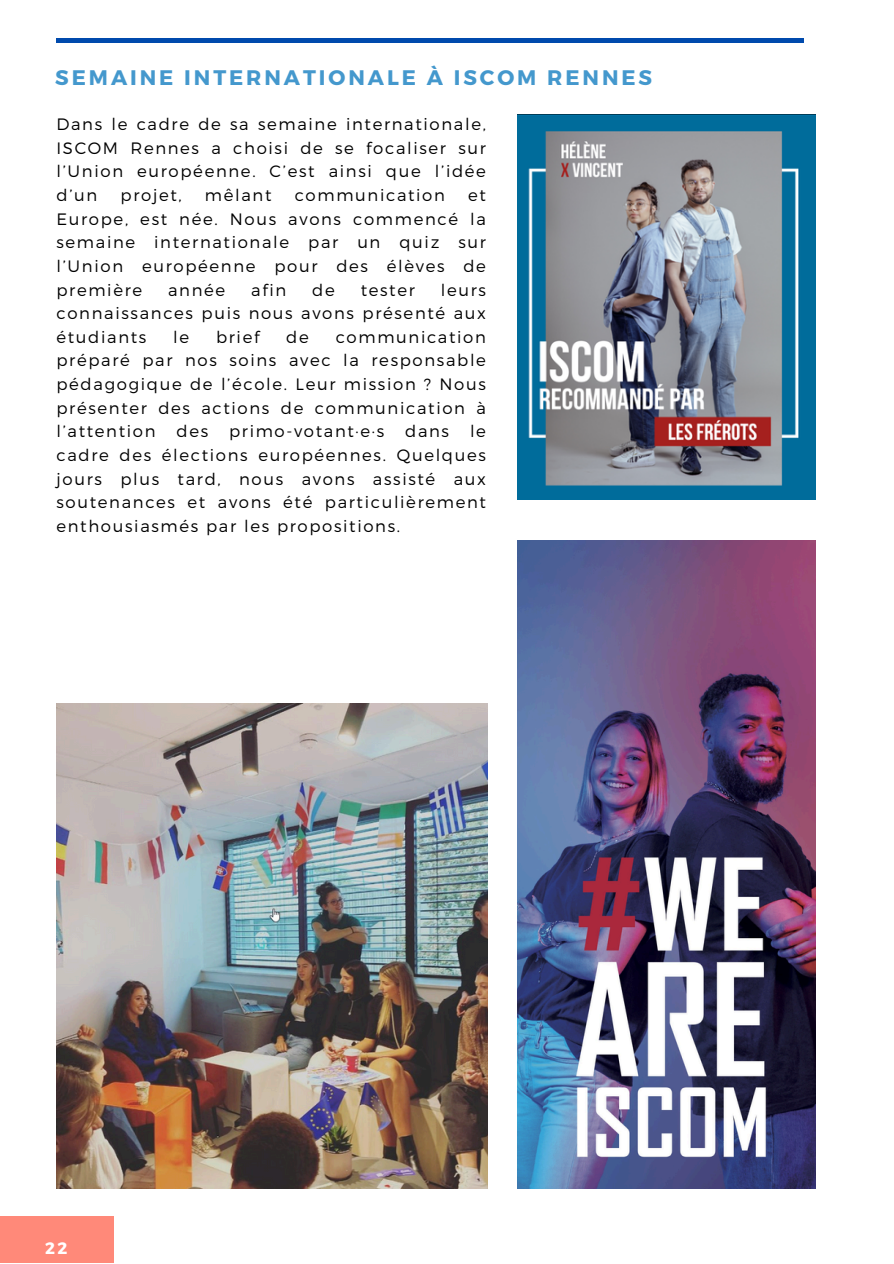
<style>
.page{position:relative;width:894px;height:1264px;background:#fff}
.page>*{position:absolute;margin:0;border:0;box-sizing:border-box;transform-origin:0 0}
.t1{font:700 21px "Montserrat";letter-spacing:.14em;color:#4498cd}
.t2{font:300 16.5px/23.7px "Montserrat";letter-spacing:.1em;color:#000;text-align:justify}
.t3{font:700 16.5px "Montserrat";color:#fff}
</style>
<div class="page">
<hr style="left:56px;top:39px;width:747px;height:3px;background:#004aad">
<div style="left:0;top:1216px;width:113px;height:46px;background:#ff8979"></div>
<img style="left:56px;top:703px;width:431px;height:485px">
<img style="left:517px;top:114px;width:298px;height:385px">
<img style="left:517px;top:540px;width:298px;height:648px">
<p class="t1" style="left:55px;top:64px;width:598px">SEMAINE INTERNATIONALE À ISCOM RENNES</p>
<p class="t2" style="left:56px;top:111px;width:431px">Dans le cadre de sa semaine internationale, ISCOM Rennes a choisi de se focaliser sur l’Union européenne. C’est ainsi que l’idée d’un</p>
<p class="t2" style="left:120px;top:182px;width:63px">projet,</p>
<p class="t2" style="left:205px;top:182px;width:68px">mêlant</p>
<p class="t2" style="left:294px;top:182px;width:152px">communication</p>
<p class="t2" style="left:56px;top:182px;width:431px;text-indent:411px">et Europe, est née. Nous avons commencé la semaine internationale par un quiz sur l’Union européenne pour des élèves de première</p>
<p class="t2" style="left:168px;top:277px;width:59px">année</p>
<p class="t2" style="left:251px;top:277px;width:37px">afin</p>
<p class="t2" style="left:312px;top:277px;width:24px">de</p>
<p class="t2" style="left:360px;top:277px;width:56px">tester</p>
<p class="t2" style="left:56px;top:277px;width:431px;text-indent:384px">leurs connaissances puis nous avons présenté aux étudiants</p>
<p class="t2" style="left:173px;top:324px;width:17px">le</p>
<p class="t2" style="left:216px;top:324px;width:45px">brief</p>
<p class="t2" style="left:286px;top:324px;width:24px">de</p>
<p class="t2" style="left:56px;top:324px;width:431px;text-indent:279px">communication préparé par nos soins avec la responsable pédagogique de l’école. Leur mission ? Nous présenter des actions de communication à l’attention</p>
<p class="t2" style="left:56px;top:419px;width:431px;text-indent:413px">le cadre des élections européennes. Quelques jours plus tard, nous avons assisté aux soutenances et avons été particulièrement enthousiasmés par les propositions.</p>
<p class="t2" style="left:176px;top:419px;width:33px">des</p>
<p class="t2" style="left:229px;top:419px;width:157px">primo-votant·e·s</p>
<p class="t2" style="left:405px;top:419px;width:45px">dans</p>
<p class="t3" style="left:45px;top:1237px;width:24px">22</p>
</div>
